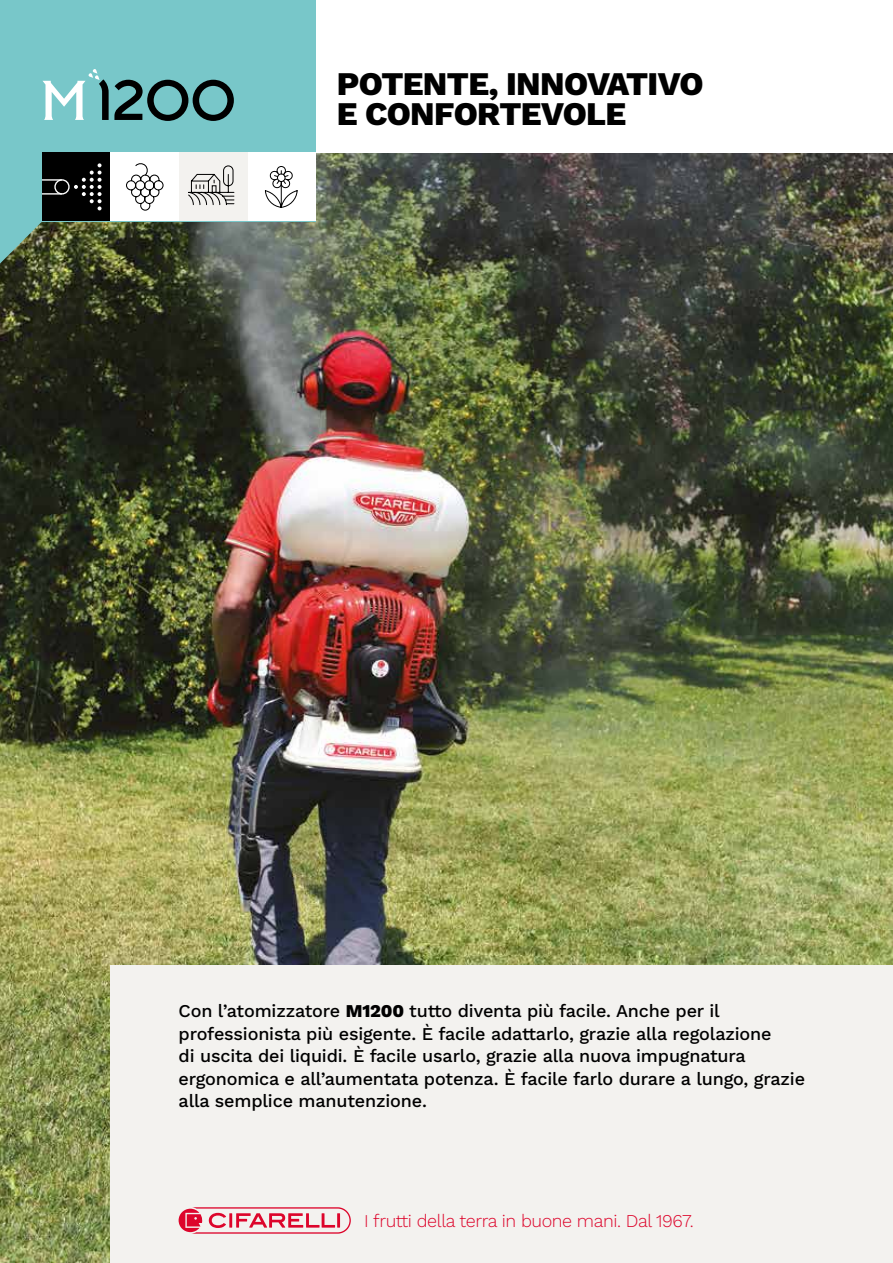
<style>
.page{position:relative;width:893px;height:1263px;background:#fff}
.page>*{position:absolute;margin:0;border:0;box-sizing:border-box;transform-origin:0 0}
.t1{font:800 33px/30px "Work Sans";letter-spacing:-.02em;color:#000}
.t2{font:500 18px/22.5px "Work Sans";letter-spacing:-.01em;color:#000}
.t3{font:300 18px "Work Sans";letter-spacing:-.025em;color:#dd052b}
.s1{font-weight:800}
</style>
<div class="page">
<img style="left:0;top:153px;width:893px;height:1110px">
<div style="left:111px;top:965px;width:782px;height:298px;background:#f3f2ef"></div>
<div style="left:0;top:0;width:315px;height:221px;background:#78c7c9"></div>
<svg style="left:0;top:221px;width:43px;height:43px;background:#638c7b"></svg>
<svg style="left:179px;top:1207px;width:172px;height:27px"></svg>
<div style="left:247px;top:153px;width:68px;height:68px;background:#fff"></div>
<div style="left:179px;top:153px;width:68px;height:68px;background:#f3f2ef"></div>
<div style="left:42px;top:153px;width:69px;height:68px;background:#000"></div>
<svg style="left:42px;top:179px;width:19px;height:16px"></svg>
<div style="left:54px;top:179px;width:16px;height:16px;border:1px solid #fff;border-radius:50%"></div>
<svg style="left:74px;top:163px;width:28px;height:47px"></svg>
<div style="left:111px;top:153px;width:68px;height:68px;background:#fff"></div>
<svg style="left:188px;top:165px;width:47px;height:40px"></svg>
<svg style="left:264px;top:166px;width:34px;height:42px"></svg>
<svg style="left:126px;top:163px;width:38px;height:48px"></svg>
<svg style="left:43px;top:69px;width:191px;height:52px"></svg>
<h1 class="t1" style="left:337px;top:68px;width:368px">POTENTE, INNOVATIVO<br>E CONFORTEVOLE</h1>
<p class="t2" style="left:179px;top:999px;width:628px">Con l’atomizzatore <span class="s1">M1200</span> tutto diventa più facile. Anche per il professionista più esigente. È facile adattarlo, grazie alla regolazione<br>di uscita dei liquidi. È facile usarlo, grazie alla nuova impugnatura ergonomica e all’aumentata potenza. È facile farlo durare a lungo, grazie alla semplice manutenzione.</p>
<p class="t3" style="left:364px;top:1207px;width:331px">I frutti della terra in buone mani. Dal 1967.</p>
</div>
